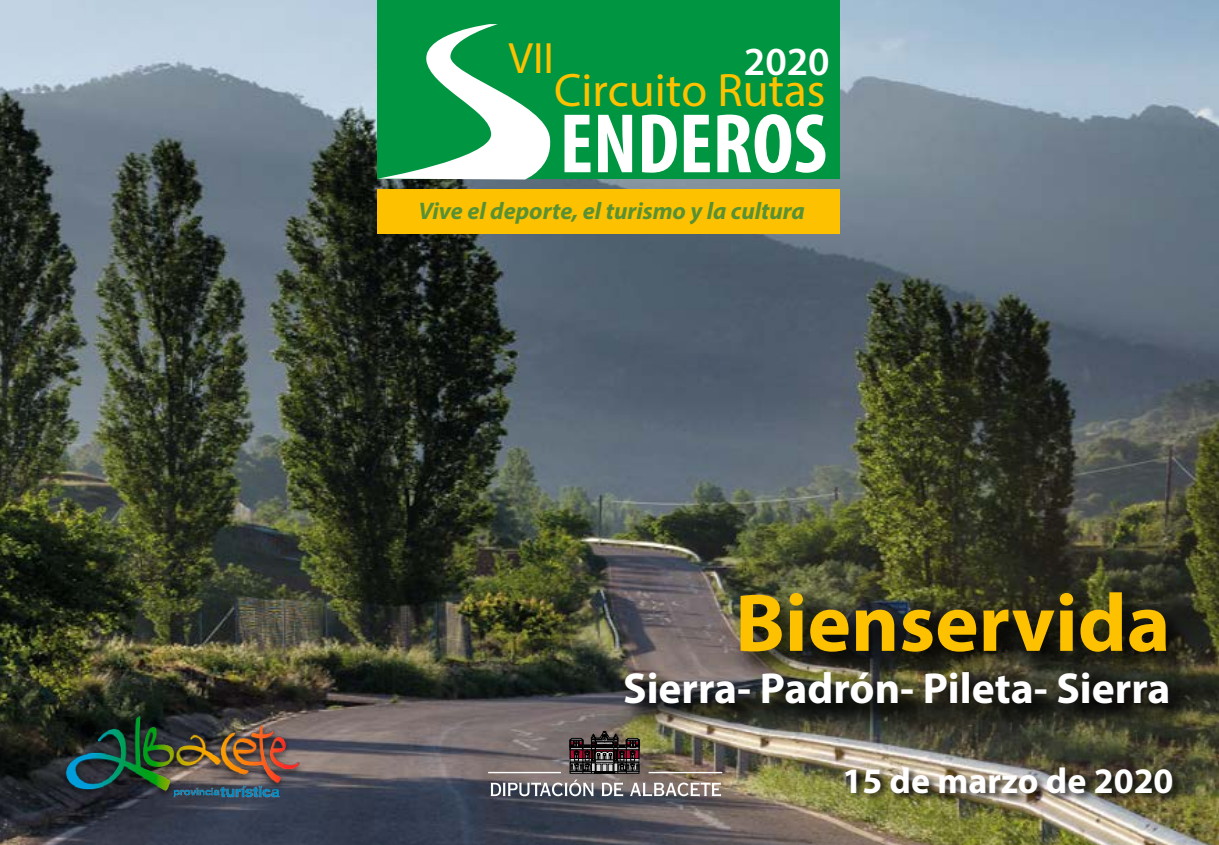
<style>
.page{position:relative;width:1219px;height:845px;background:#fff}
.page>*{position:absolute;margin:0;border:0;box-sizing:border-box;transform-origin:0 0}
.t1{font:700 condensed 85.2px "Myriad Pro";color:#fff}
.t2{font:700 82.4px "Myriad Pro";color:#fdc100}
.t3{font:47px "Myriad Pro";color:#fdc100}
.t4{font:44px "Myriad Pro";color:#fdc100}
.t5{font:700 43.6px "Myriad Pro";color:#fff}
.t6{font:600 40px "Myriad Pro";color:#fff}
.t7{font:700 36px "Myriad Pro";color:#fff}
.t8{font:italic 700 24px "Myriad Pro";color:#589034}
</style>
<div class="page">
<img style="left:0;top:0;width:1219px;height:845px">
<img style="left:45px;top:700px;width:293px;height:117px">
<div style="left:844px;top:765px;width:338px;height:38px;background:#000;opacity:.75"></div>
<div style="left:619px;top:586px;width:578px;height:147px;background:#000;opacity:.75"></div>
<div style="left:378px;top:0;width:462px;height:179px;background:#009641"></div>
<svg style="left:378px;top:24px;width:173px;height:155px"></svg>
<div style="left:378px;top:189px;width:462px;height:45px;background:#fdc100"></div>
<svg style="left:490px;top:779px;width:104px;height:17px"></svg>
<svg style="left:601px;top:782px;width:22px;height:14px"></svg>
<svg style="left:630px;top:782px;width:91px;height:14px"></svg>
<hr style="left:649px;top:772px;width:73px;height:1px;background:#fff">
<hr style="left:488px;top:772px;width:73px;height:1px;background:#fff">
<svg style="left:570px;top:731px;width:69px;height:42px;background:#493d3b"></svg>
<h3 class="t4" style="left:509px;top:31px;width:47px">VII</h3>
<h3 class="t6" style="left:744px;top:36px;width:87px">2020</h3>
<h3 class="t3" style="left:554px;top:61px;width:273px">Circuito Rutas</h3>
<h1 class="t1" style="left:560px;top:91px;width:269px">ENDEROS</h1>
<p class="t8" style="left:418px;top:195px;width:388px">Vive el deporte, el turismo y la cultura</p>
<h2 class="t2" style="left:735px;top:569px;width:437px">Bienservida</h2>
<h3 class="t5" style="left:623px;top:660px;width:549px">Sierra- Padrón- Pileta- Sierra</h3>
<h3 class="t7" style="left:842px;top:758px;width:333px">15 de marzo de 2020</h3>
</div>
